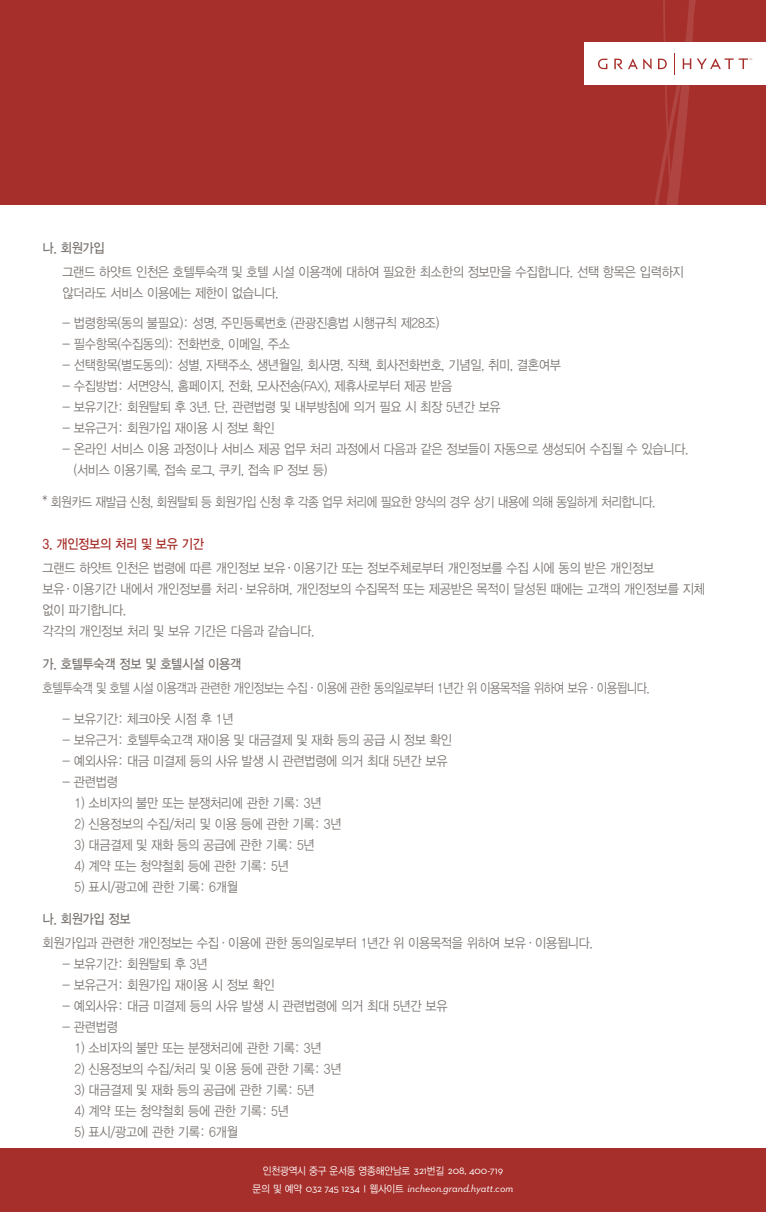
<style>
.page{position:relative;width:766px;height:1212px;background:#fff}
.page>*{position:absolute;margin:0;border:0;box-sizing:border-box;transform-origin:0 0}
.t1{font:13.5px/21px "YDIYGO320";letter-spacing:-.02em;color:#7d7773;scale:.9 1}
.t2{font:13.5px "YDIYGO320";letter-spacing:-.04em;color:#7d7773;scale:.84 1}
.t3{font:13.5px "YDIYGO320";letter-spacing:-.02em;color:#7d7773;scale:.86 1}
.t4{font:13.5px "YDIYGO330";letter-spacing:-.02em;color:#7d7773;scale:.9 1}
.t5{font:13.5px "YDIYGO330";letter-spacing:-.02em;color:#a62f2b;scale:.9 1}
.t6{font:italic 10.5px "Neutraface 2 Text";color:#fff}
.t7{font:10.5px "YDIYGO320";letter-spacing:-.01em;color:#fff;scale:.9 1}
.s1{font-family:"Neutraface 2 Text"}
.s2{font-family:"YDIYGO320";font-style:normal}
.s3{font-style:normal}
</style>
<div class="page">
<div style="left:0;top:1148px;width:765px;height:64px;background:#a62f2b"></div>
<div style="left:0;top:0;width:765px;height:204px;background:#a62f2b"></div>
<div style="left:584px;top:43px;width:181px;height:42px;background:#fff"></div>
<svg style="left:597px;top:0;width:154px;height:204px"></svg>
<p class="t4" style="left:43px;top:240px;width:71px">나. 회원가입</p>
<p class="t1" style="left:62px;top:262px;width:691px">그랜드 하얏트 인천은 호텔투숙객 및 호텔 시설 이용객에 대하여 필요한 최소한의 정보만을 수집합니다. 선택 항목은 입력하지 않더라도 서비스 이용에는 제한이 없습니다.</p>
<p class="t1" style="left:63px;top:313px;width:420px">- 법령항목(동의 불필요): 성명, 주민등록번호 (관광진흥법 시행규칙 제28조)</p>
<p class="t1" style="left:63px;top:334px;width:254px">- 필수항목(수집동의): 전화번호, 이메일, 주소</p>
<p class="t1" style="left:63px;top:355px;width:555px">- 선택항목(별도동의): 성별, 자택주소, 생년월일, 회사명, 직책, 회사전화번호, 기념일, 취미, 결혼여부</p>
<p class="t1" style="left:63px;top:376px;width:434px">- 수집방법: 서면양식, 홈페이지, 전화, 모사전송(FAX), 제휴사로부터 제공 받음</p>
<p class="t1" style="left:63px;top:397px;width:488px">- 보유기간: 회원탈퇴 후 3년. 단, 관련법령 및 내부방침에 의거 필요 시 최장 5년간 보유</p>
<p class="t1" style="left:63px;top:418px;width:237px">- 보유근거: 회원가입 재이용 시 정보 확인</p>
<p class="t1" style="left:74px;top:439px;width:684px;text-indent:-11px">- 온라인 서비스 이용 과정이나 서비스 제공 업무 처리 과정에서 다음과 같은 정보들이 자동으로 생성되어 수집될 수 있습니다. (서비스 이용기록, 접속 로그, 쿠키, 접속 IP 정보 등)</p>
<p class="t3" style="left:43px;top:494px;width:713px">* 회원카드 재발급 신청, 회원탈퇴 등 회원가입 신청 후 각종 업무 처리에 필요한 양식의 경우 상기 내용에 의해 동일하게 처리합니다.</p>
<p class="t5" style="left:43px;top:536px;width:181px">3. 개인정보의 처리 및 보유 기간</p>
<p class="t1" style="left:43px;top:557px;width:737px">그랜드 하얏트 인천은 법령에 따른 개인정보 보유 . 이용기간 또는 정보주체로부터 개인정보를 수집 시에 동의 받은 개인정보<br>보유 . 이용기간 내에서 개인정보를 처리 . 보유하며, 개인정보의 수집목적 또는 제공받은 목적이 달성된 때에는 고객의 개인정보를 지체 없이 파기합니다.<br>각각의 개인정보 처리 및 보유 기간은 다음과 같습니다.</p>
<p class="t4" style="left:43px;top:656px;width:222px">가. 호텔투숙객 정보 및 호텔시설 이용객</p>
<p class="t2" style="left:43px;top:680px;width:724px">호텔투숙객 및 호텔 시설 이용객과 관련한 개인정보는 수집 . 이용에 관한 동의일로부터 1년간 위 이용목적을 위하여 보유 . 이용됩니다.</p>
<p class="t1" style="left:63px;top:709px;width:191px">- 보유기간: 체크아웃 시점 후 1년</p>
<p class="t1" style="left:63px;top:730px;width:434px">- 보유근거: 호텔투숙고객 재이용 및 대금결제 및 재화 등의 공급 시 정보 확인</p>
<p class="t1" style="left:63px;top:751px;width:429px">- 예외사유: 대금 미결제 등의 사유 발생 시 관련법령에 의거 최대 5년간 보유</p>
<p class="t1" style="left:63px;top:772px;width:63px">- 관련법령</p>
<p class="t1" style="left:75px;top:793px;width:276px">1) 소비자의 불만 또는 분쟁처리에 관한 기록: 3년</p>
<p class="t1" style="left:75px;top:814px;width:298px">2) 신용정보의 수집/처리 및 이용 등에 관한 기록: 3년</p>
<p class="t1" style="left:75px;top:835px;width:268px">3) 대금결제 및 재화 등의 공급에 관한 기록: 5년</p>
<p class="t1" style="left:75px;top:856px;width:239px">4) 계약 또는 청약철회 등에 관한 기록: 5년</p>
<p class="t1" style="left:75px;top:877px;width:183px">5) 표시/광고에 관한 기록: 6개월</p>
<p class="t4" style="left:43px;top:911px;width:99px">나. 회원가입 정보</p>
<p class="t1" style="left:43px;top:932px;width:613px">회원가입과 관련한 개인정보는 수집 . 이용에 관한 동의일로부터 1년간 위 이용목적을 위하여 보유 . 이용됩니다.</p>
<p class="t1" style="left:63px;top:953px;width:162px">- 보유기간: 회원탈퇴 후 3년</p>
<p class="t1" style="left:63px;top:974px;width:237px">- 보유근거: 회원가입 재이용 시 정보 확인</p>
<p class="t1" style="left:63px;top:995px;width:429px">- 예외사유: 대금 미결제 등의 사유 발생 시 관련법령에 의거 최대 5년간 보유</p>
<p class="t1" style="left:63px;top:1016px;width:63px">- 관련법령</p>
<p class="t1" style="left:75px;top:1037px;width:276px">1) 소비자의 불만 또는 분쟁처리에 관한 기록: 3년</p>
<p class="t1" style="left:75px;top:1058px;width:298px">2) 신용정보의 수집/처리 및 이용 등에 관한 기록: 3년</p>
<p class="t1" style="left:75px;top:1079px;width:268px">3) 대금결제 및 재화 등의 공급에 관한 기록: 5년</p>
<p class="t1" style="left:75px;top:1100px;width:239px">4) 계약 또는 청약철회 등에 관한 기록: 5년</p>
<p class="t1" style="left:75px;top:1121px;width:183px">5) 표시/광고에 관한 기록: 6개월</p>
<p class="t7" style="left:263px;top:1165px;width:268px">인천광역시 중구 운서동 영종해안남로 <span class="s1">321</span>번길 <span class="s1">208, 400-719</span></p>
<p class="t6" style="left:252px;top:1182px;width:262px"><span class="s2">문의 및 예약</span> <span class="s3">032 745 1234</span> <span class="s2">l 웹사이트</span> incheon.grand.hyatt.com</p>
</div>
